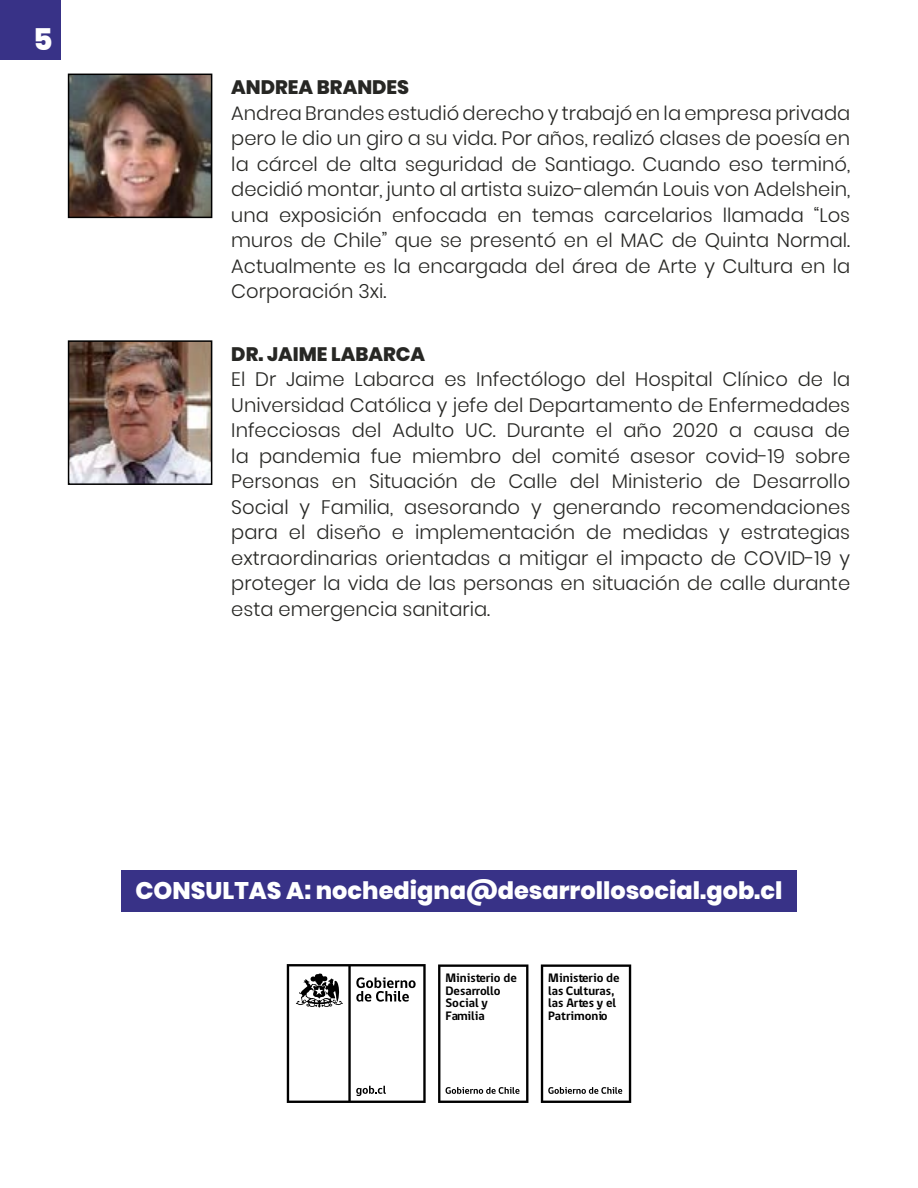
<style>
.page{position:relative;width:918px;height:1188px;background:#fff}
.page>*{position:absolute;margin:0;border:0;box-sizing:border-box;transform-origin:0 0}
.t1{font:800 30px "Poppins";color:#fff}
.t2{font:800 24px "Poppins";color:#fff}
.t3{font:300 19.5px/25.5px "Poppins";color:#272724;text-align:justify}
.t4{font:800 19.5px "Poppins";color:#272724}
.t5{font:700 12.6px/12.6px "gob CL";color:#000}
</style>
<div class="page">
<div style="left:0;top:0;width:60px;height:60px;background:#383287"></div>
<div style="left:121px;top:870px;width:676px;height:42px;background:#383287"></div>
<img style="left:71px;top:77px;width:138px;height:138px">
<div style="left:68px;top:74px;width:144px;height:144px;border:2px solid #000"></div>
<img style="left:71px;top:343px;width:138px;height:139px">
<div style="left:68px;top:340px;width:144px;height:145px;border:2px solid #000"></div>
<svg style="left:287px;top:964px;width:139px;height:139px"></svg>
<svg style="left:438px;top:964px;width:90px;height:139px"></svg>
<svg style="left:541px;top:964px;width:90px;height:139px"></svg>
<h1 class="t1" style="left:33px;top:22px;width:21px">5</h1>
<p class="t4" style="left:231px;top:76px;width:179px">ANDREA BRANDES</p>
<p class="t3" style="left:231px;top:100px;width:620px">Andrea Brandes estudió derecho y trabajó en la empresa privada pero le dio un giro a su vida. Por años, realizó clases de poesía en la cárcel de alta seguridad de Santiago. Cuando eso terminó, decidió montar, junto al artista suizo-alemán Louis von Adelshein, una exposición enfocada en temas carcelarios llamada “Los muros de Chile” que se presentó en el MAC de Quinta Normal.<br>Actualmente es la encargada del área de Arte y Cultura en la Corporación 3xi.</p>
<p class="t4" style="left:231px;top:343px;width:196px">DR. JAIME LABARCA</p>
<p class="t3" style="left:231px;top:367px;width:620px">El Dr Jaime Labarca es Infectólogo del Hospital Clínico de la Universidad Católica y jefe del Departamento de Enfermedades Infecciosas del Adulto UC. Durante el año 2020 a causa de la pandemia fue miembro del comité asesor covid-19 sobre Personas en Situación de Calle del Ministerio de Desarrollo Social y Familia, asesorando y generando recomendaciones para el diseño e implementación de medidas y estrategias extraordinarias orientadas a mitigar el impacto de COVID-19 y proteger la vida de las personas en situación de calle durante esta emergencia sanitaria.</p>
<p class="t2" style="left:136px;top:877px;width:648px">CONSULTAS A: nochedigna@desarrollosocial.gob.cl</p>
<p class="t5" style="left:445px;top:972px;width:73px">Ministerio de<br>Desarrollo<br>Social y<br>Familia</p>
<p class="t5" style="left:548px;top:972px;width:73px">Ministerio de las Culturas, las Artes y el<br>Patrimonio</p>
</div>
